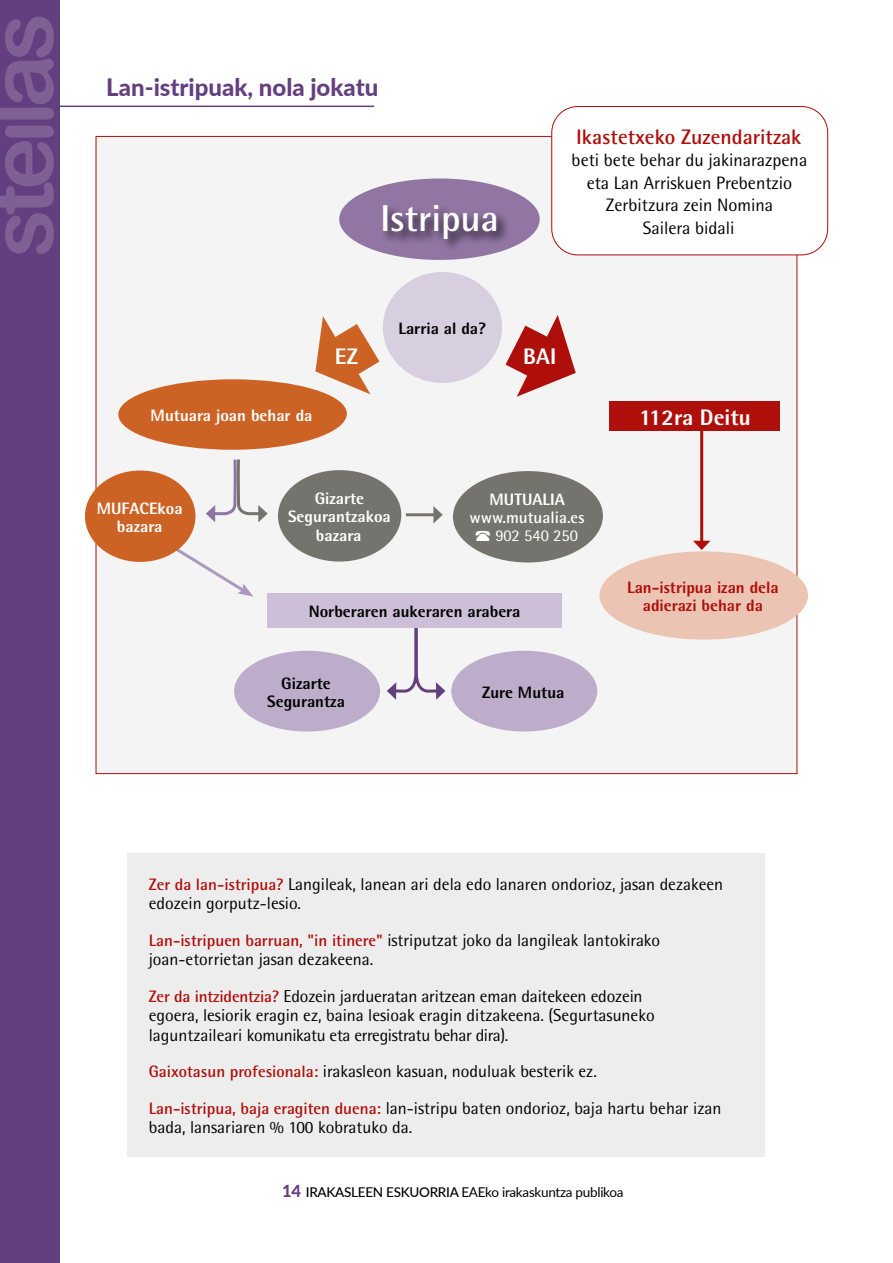
<style>
.page{position:relative;width:893px;height:1263px;background:#fff}
.page>*{position:absolute;margin:0;border:0;box-sizing:border-box;transform-origin:0 0}
.t1{font:90px "Arial Rounded MT Bold";letter-spacing:-.07em;color:#7f6095}
.t2{font:700 37.5px "Rotis Semi Sans";color:#fff}
.t3{font:800 24px "Lato";color:#633f80}
.t4{font:800 22.5px "Rotis Semi Sans";color:#fff}
.t5{font:700 21px "Rotis Semi Sans";color:#ae0f0a}
.t6{font:18px/22.5px "Rotis Semi Sans";color:#000;text-align:center}
.t7{font:17.25px/19.5px "Rotis Semi Sans";color:#000}
.t8{font:800 16.5px/18.1px "Rotis Semi Sans";color:#fff;text-align:center}
.t9{font:800 16.5px/18.1px "Rotis Semi Sans";color:#000;text-align:center}
.t10{font:800 16.5px/18.1px "Rotis Semi Sans";color:#ae0f0a;text-align:center}
.t11{font:700 16.5px "Rotis Semi Sans";color:#fff}
.t12{font:16.5px "Rotis Semi Sans";color:#fff}
.t13{font:13.5px "Lato";letter-spacing:-.02em;color:#000}
.s1{font-weight:700;font-size:16.5px;color:#ae0f0a}
.s2{font-weight:800;font-size:16.5px;color:#633f80}
.s3{font-weight:500}
</style>
<div class="page">
<div style="left:0;top:0;width:60px;height:1263px;background:#633f80"></div>
<div style="left:128px;top:853px;width:637px;height:304px;background:#ededed"></div>
<hr style="left:0;top:106px;width:374px;height:1px;background:#633f80">
<div style="left:96px;top:136px;width:701px;height:638px;background:#f4f4f4;border:1px solid #ae0f0a"></div>
<svg style="left:168px;top:542px;width:86px;height:55px"></svg>
<div style="left:234px;top:651px;width:146px;height:80px;background:#bdadca;border-radius:50%"></div>
<div style="left:451px;top:651px;width:146px;height:80px;background:#bdadca;border-radius:50%"></div>
<div style="left:85px;top:470px;width:110px;height:92px;background:#cc6224;border-radius:50%"></div>
<div style="left:278px;top:470px;width:123px;height:92px;background:#74736d;border-radius:50%"></div>
<div style="left:453px;top:471px;width:150px;height:91px;background:#74736d;border-radius:50%"></div>
<div style="left:118px;top:379px;width:229px;height:71px;background:#cc6224;border-radius:50%"></div>
<div style="left:383px;top:272px;width:119px;height:111px;background:#d7cee0;border-radius:50%"></div>
<div style="left:599px;top:551px;width:209px;height:88px;background:#ecc4b3;border-radius:50%"></div>
<svg style="left:505px;top:315px;width:71px;height:82px"></svg>
<svg style="left:315px;top:316px;width:64px;height:78px"></svg>
<svg style="left:387px;top:628px;width:58px;height:72px"></svg>
<svg style="left:206px;top:459px;width:62px;height:63px"></svg>
<hr style="left:700px;top:421px;width:3px;height:122px;background:#ae0f0a">
<svg style="left:693px;top:541px;width:17px;height:9px"></svg>
<hr style="left:406px;top:513px;width:30px;height:3px;background:#74736d">
<svg style="left:433px;top:506px;width:10px;height:17px"></svg>
<div style="left:339px;top:178px;width:201px;height:82px;background:#9176a4;border-radius:50%"></div>
<div style="left:381px;top:204px;width:129px;height:49px;background:#000;opacity:.75"></div>
<div style="left:267px;top:594px;width:295px;height:34px;background:#ccbfd7"></div>
<div style="left:610px;top:401px;width:170px;height:30px;background:#ae0f0a"></div>
<div style="left:552px;top:107px;width:276px;height:148px;background:#fff;border-radius:26px"></div>
<div style="left:551px;top:106px;width:277px;height:149px;border:1px solid #ae0f0a;border-radius:26px"></div>
<h1 class="t1" style="left:-32px;top:258px;width:246px;rotate:-90deg">steilas</h1>
<h3 class="t3" style="left:106px;top:69px;width:274px">Lan-istripuak, nola jokatu</h3>
<h2 class="t2" style="left:380px;top:196px;width:120px">Istripua</h2>
<p class="t5" style="left:576px;top:124px;width:227px">Ikastetxeko Zuzendaritzak</p>
<p class="t6" style="left:572px;top:149px;width:237px">beti bete behar du jakinarazpena eta Lan Arriskuen Prebentzio<br>Zerbitzura zein Nomina<br>Sailera bidali</p>
<p class="t8" style="left:151px;top:406px;width:163px">Mutuara joan behar da</p>
<p class="t9" style="left:398px;top:319px;width:89px">Larria al da?</p>
<h3 class="t4" style="left:335px;top:342px;width:24px">EZ</h3>
<h3 class="t4" style="left:523px;top:342px;width:34px">BAI</h3>
<h3 class="t4" style="left:639px;top:403px;width:113px">112ra Deitu</h3>
<p class="t8" style="left:97px;top:499px;width:87px">MUFACEkoa bazara</p>
<p class="t8" style="left:288px;top:489px;width:104px">Gizarte<br>Segurantzakoa bazara</p>
<p class="t8" style="left:490px;top:490px;width:77px">MUTUALIA</p>
<p class="t11" style="left:469px;top:508px;width:117px">www.mutualia.es</p>
<p class="t12" style="left:495px;top:526px;width:84px">902 540 250</p>
<p class="t9" style="left:309px;top:602px;width:213px">Norberaren aukeraren arabera</p>
<p class="t9" style="left:267px;top:674px;width:79px">Gizarte<br>Segurantza</p>
<p class="t9" style="left:482px;top:683px;width:84px">Zure Mutua</p>
<p class="t10" style="left:627px;top:578px;width:153px">Lan-istripua izan dela adierazi behar da</p>
<p class="t7" style="left:149px;top:874px;width:576px"><span class="s1">Zer da lan-istripua?</span> Langileak, lanean ari dela edo lanaren ondorioz, jasan dezakeen edozein gorputz-lesio.</p>
<p class="t7" style="left:149px;top:930px;width:513px"><span class="s1">Lan-istripuen barruan, "in itinere"</span> istriputzat joko da langileak lantokirako joan-etorrietan jasan dezakeena.</p>
<p class="t7" style="left:149px;top:986px;width:507px"><span class="s1">Zer da intzidentzia?</span> Edozein jardueratan aritzean eman daitekeen edozein egoera, lesiorik eragin ez, baina lesioak eragin ditzakeena. (Segurtasuneko laguntzaileari komunikatu eta erregistratu behar dira).</p>
<p class="t7" style="left:149px;top:1053px;width:574px;line-height:36.5px"><span class="s1">Gaixotasun profesionala:</span> irakasleon kasuan, noduluak besterik ez.<br><span class="s1">Lan-istripua, baja eragiten duena:</span> lan-istripu baten ondorioz, baja hartu behar izan</p>
<p class="t7" style="left:149px;top:1117px;width:265px">bada, lansariaren % 100 kobratuko da.</p>
<p class="t13" style="left:282px;top:1182px;width:343px"><span class="s2">14</span> <span class="s3">IRAKASLEEN ESKUORRIA</span> EAEko irakaskuntza publikoa</p>
</div>
